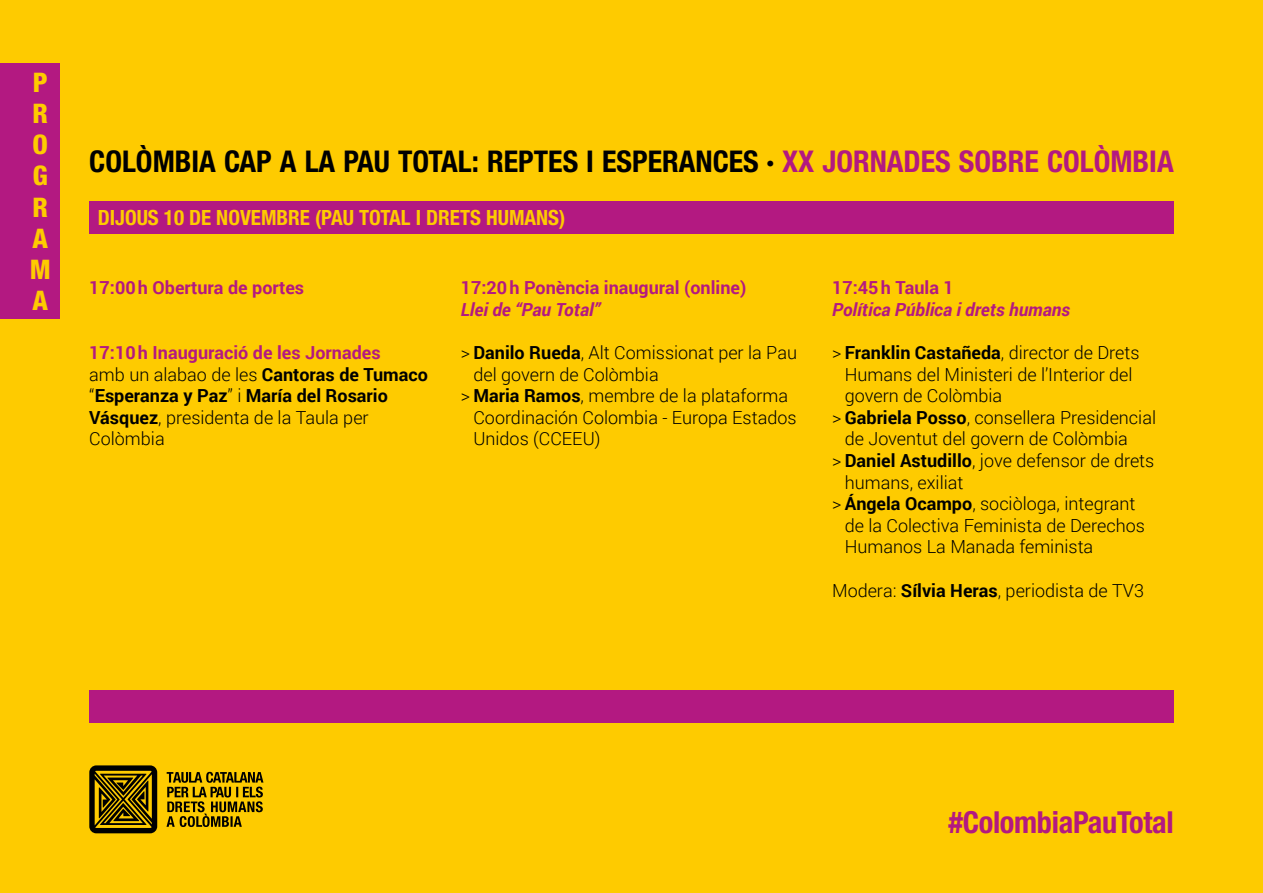
<style>
.page{position:relative;width:1263px;height:893px;background:#fecb00}
.page>*{position:absolute;margin:0;border:0;box-sizing:border-box;transform-origin:0 0}
.t1{font:700 condensed 30.3px "Helvetica Neue LT Std";letter-spacing:-.01em;color:#b31981}
.t2{font:700 condensed 30px "Helvetica Neue LT Std";color:#000}
.t3{font:800 condensed 27px/31px "Helvetica Neue LT Std";color:#fecb00;text-align:justify}
.t4{font:700 condensed 21px "Helvetica Neue LT Std";color:#fecb00}
.t5{font:300 18px "Roboto";color:#000}
.t6{font:700 18px/21.6px "Roboto";color:#000}
.t7{font:700 18px "Roboto";color:#b31981}
.t8{font:italic 700 18px "Roboto";color:#b31981}
.s1{color:#b31981}
.s2{font-weight:300}
.s3{font-weight:700}
</style>
<div class="page">
<div style="left:0;top:64px;width:34px;height:255px;background:#b31981"></div>
<div style="left:21px;top:64px;width:39px;height:255px;background:#b31981"></div>
<div style="left:89px;top:691px;width:1085px;height:32px;background:#b31981"></div>
<div style="left:89px;top:202px;width:1085px;height:32px;background:#b31981"></div>
<svg style="left:89px;top:765px;width:174px;height:68px"></svg>
<h3 class="t3" style="left:30px;top:67px;width:23px">P R O G R A M A</h3>
<h2 class="t2" style="left:89px;top:143px;width:1086px">COLÒMBIA CAP A LA PAU TOTAL: REPTES I ESPERANCES · <span class="s1">XX JORNADES SOBRE COLÒMBIA</span></h2>
<p class="t4" style="left:98px;top:205px;width:469px">DIJOUS 10 DE NOVEMBRE (PAU TOTAL I DRETS HUMANS)</p>
<p class="t7" style="left:89px;top:275px;width:216px">17:00h Obertura de portes</p>
<p class="t6" style="left:89px;top:341px;width:340px"><span class="s1">17:10h Inauguració de les Jornades<br></span><span class="s2">amb un alabao de les</span> Cantoras de Tumaco <span class="s2">“</span>Esperanza y Paz<span class="s2">” i</span> María del Rosario<br>Vásquez<span class="s2">, presidenta de la Taula per<br>Colòmbia</span></p>
<p class="t7" style="left:461px;top:275px;width:287px">17:20h Ponència inaugural (online)</p>
<p class="t8" style="left:461px;top:297px;width:141px">Llei de “Pau Total”</p>
<p class="t5" style="left:461px;top:340px;width:338px">&gt; <span class="s3">Danilo Rueda</span>, Alt Comissionat per la Pau</p>
<p class="t5" style="left:473px;top:362px;width:187px">del govern de Colòmbia</p>
<p class="t5" style="left:461px;top:383px;width:329px">&gt; <span class="s3">Maria Ramos</span>, membre de la plataforma</p>
<p class="t5" style="left:473px;top:405px;width:325px">Coordinación Colombia - Europa Estados</p>
<p class="t5" style="left:473px;top:427px;width:129px">Unidos (CCEEU)</p>
<p class="t7" style="left:832px;top:275px;width:123px">17:45h Taula 1</p>
<p class="t8" style="left:832px;top:297px;width:240px">Política Pública i drets humans</p>
<p class="t5" style="left:832px;top:340px;width:309px">&gt; <span class="s3">Franklin Castañeda</span>, director de Drets</p>
<p class="t5" style="left:845px;top:362px;width:289px">Humans del Ministeri de l’Interior del</p>
<p class="t5" style="left:845px;top:383px;width:159px">govern de Colòmbia</p>
<p class="t5" style="left:832px;top:405px;width:326px">&gt; <span class="s3">Gabriela Posso</span>, consellera Presidencial</p>
<p class="t5" style="left:845px;top:427px;width:285px">de Joventut del govern de Colòmbia</p>
<p class="t5" style="left:832px;top:448px;width:324px">&gt; <span class="s3">Daniel Astudillo</span>, jove defensor de drets</p>
<p class="t5" style="left:845px;top:470px;width:120px">humans, exiliat</p>
<p class="t5" style="left:832px;top:491px;width:305px">&gt; <span class="s3">Ángela Ocampo</span>, sociòloga, integrant</p>
<p class="t5" style="left:845px;top:513px;width:302px">de la Colectiva Feminista de Derechos</p>
<p class="t5" style="left:845px;top:535px;width:250px">Humanos La Manada feminista</p>
<p class="t5" style="left:832px;top:578px;width:313px">Modera: <span class="s3">Sílvia Heras</span>, periodista de TV3</p>
<h1 class="t1" style="left:948px;top:804px;width:227px">#ColombiaPauTotal</h1>
</div>
